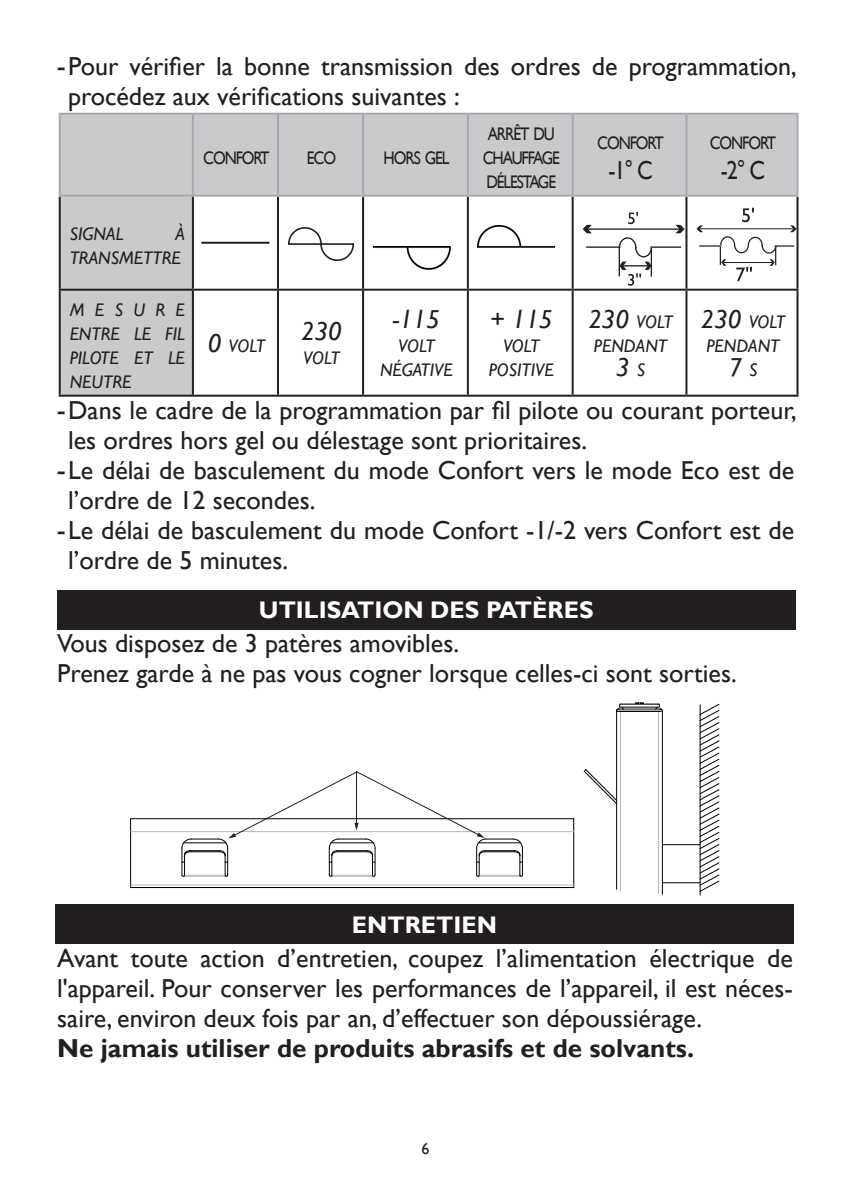
<style>
.page{position:relative;width:851px;height:1191px;background:#fff}
.page>*{position:absolute;margin:0;border:0;box-sizing:border-box;transform-origin:0 0}
.TEXTE_AVERTISSEMENTS{font:26px/30px "Gill Sans";color:#231f20}
.TEXTE_AVERTSSEMENT_B{font:700 26px "Gill Sans";color:#231f20}
.TEXTE_AVERTISSEMENTS-2{font:italic 26px "Gill Sans";color:#231f20}
.TEXTE_AVERTISSEMENTS-3{font:26px "Gill Sans";color:#231f20;scale:.85 1}
.TITRE_2{font:700 24px "Gill Sans";color:#fff}
.TEXTE_AVERTISSEMENTS-4{font:italic 18.2px/24px "Gill Sans";color:#231f20;text-align:center}
.TEXTE_AVERTISSEMENTS-5{font:18.2px/24px "Gill Sans";letter-spacing:-.07em;color:#231f20;scale:.85 1}
.t1{font:16px "Gill Sans";color:#231f20}
.s1{font-size:28px}
.s2{font-size:26px}
.s3{font-size:18.2px}
</style>
<div class="page">
<div style="left:61px;top:115px;width:735px;height:80px;background:#c9cacc"></div>
<div style="left:61px;top:197px;width:131px;height:198px;background:#c9cacc"></div>
<hr style="left:59px;top:197px;width:2px;height:92px;background:#231f20">
<hr style="left:192px;top:197px;width:2px;height:92px;background:#231f20">
<hr style="left:277px;top:197px;width:2px;height:92px;background:#231f20">
<hr style="left:362px;top:197px;width:2px;height:92px;background:#231f20">
<hr style="left:467px;top:197px;width:2px;height:92px;background:#231f20">
<hr style="left:571px;top:197px;width:2px;height:92px;background:#231f20">
<hr style="left:685px;top:197px;width:2px;height:92px;background:#231f20">
<hr style="left:796px;top:197px;width:2px;height:92px;background:#231f20">
<hr style="left:59px;top:289px;width:134px;height:2px;background:#231f20">
<hr style="left:59px;top:291px;width:2px;height:104px;background:#231f20">
<hr style="left:193px;top:289px;width:85px;height:2px;background:#231f20">
<hr style="left:192px;top:291px;width:2px;height:104px;background:#231f20">
<hr style="left:278px;top:289px;width:85px;height:2px;background:#231f20">
<hr style="left:277px;top:291px;width:2px;height:104px;background:#231f20">
<hr style="left:363px;top:289px;width:105px;height:2px;background:#231f20">
<hr style="left:362px;top:291px;width:2px;height:104px;background:#231f20">
<hr style="left:468px;top:289px;width:104px;height:2px;background:#231f20">
<hr style="left:467px;top:291px;width:2px;height:104px;background:#231f20">
<hr style="left:572px;top:289px;width:114px;height:2px;background:#231f20">
<hr style="left:571px;top:291px;width:2px;height:104px;background:#231f20">
<hr style="left:686px;top:289px;width:112px;height:2px;background:#231f20">
<hr style="left:685px;top:291px;width:2px;height:104px;background:#231f20">
<hr style="left:796px;top:291px;width:2px;height:104px;background:#231f20">
<hr style="left:59px;top:395px;width:134px;height:2px;background:#231f20">
<hr style="left:193px;top:395px;width:85px;height:2px;background:#231f20">
<hr style="left:278px;top:395px;width:85px;height:2px;background:#231f20">
<hr style="left:363px;top:395px;width:105px;height:2px;background:#231f20">
<hr style="left:468px;top:395px;width:104px;height:2px;background:#231f20">
<hr style="left:572px;top:395px;width:114px;height:2px;background:#231f20">
<hr style="left:686px;top:395px;width:112px;height:2px;background:#231f20">
<hr style="left:59px;top:113px;width:134px;height:2px;background:#a8a9ad">
<hr style="left:59px;top:115px;width:2px;height:80px;background:#a8a9ad">
<hr style="left:193px;top:113px;width:85px;height:2px;background:#a8a9ad">
<hr style="left:192px;top:115px;width:2px;height:80px;background:#a8a9ad">
<hr style="left:278px;top:113px;width:85px;height:2px;background:#a8a9ad">
<hr style="left:277px;top:115px;width:2px;height:80px;background:#a8a9ad">
<hr style="left:363px;top:113px;width:105px;height:2px;background:#a8a9ad">
<hr style="left:362px;top:115px;width:2px;height:80px;background:#a8a9ad">
<hr style="left:468px;top:113px;width:104px;height:2px;background:#a8a9ad">
<hr style="left:467px;top:115px;width:2px;height:80px;background:#a8a9ad">
<hr style="left:572px;top:113px;width:114px;height:2px;background:#a8a9ad">
<hr style="left:571px;top:115px;width:2px;height:80px;background:#a8a9ad">
<hr style="left:686px;top:113px;width:112px;height:2px;background:#a8a9ad">
<hr style="left:685px;top:115px;width:2px;height:80px;background:#a8a9ad">
<hr style="left:796px;top:115px;width:2px;height:80px;background:#a8a9ad">
<hr style="left:59px;top:195px;width:134px;height:2px;background:#a8a9ad">
<hr style="left:193px;top:195px;width:85px;height:2px;background:#a8a9ad">
<hr style="left:278px;top:195px;width:85px;height:2px;background:#a8a9ad">
<hr style="left:363px;top:195px;width:105px;height:2px;background:#a8a9ad">
<hr style="left:468px;top:195px;width:104px;height:2px;background:#a8a9ad">
<hr style="left:572px;top:195px;width:114px;height:2px;background:#a8a9ad">
<hr style="left:686px;top:195px;width:112px;height:2px;background:#a8a9ad">
<svg style="left:288px;top:227px;width:66px;height:34px"></svg>
<img style="left:373px;top:247px;width:77px;height:22px">
<img style="left:478px;top:225px;width:76px;height:23px">
<svg style="left:582px;top:212px;width:102px;height:74px"></svg>
<hr style="left:774px;top:245px;width:20px;height:2px;background:#231f20">
<hr style="left:699px;top:245px;width:22px;height:2px;background:#231f20">
<svg style="left:742px;top:208px;width:11px;height:14px"></svg>
<hr style="left:698px;top:228px;width:96px;height:1px;background:#231f20">
<svg style="left:789px;top:225px;width:7px;height:7px"></svg>
<svg style="left:696px;top:225px;width:7px;height:7px"></svg>
<svg style="left:719px;top:236px;width:58px;height:45px"></svg>
<hr style="left:201px;top:242px;width:68px;height:2px;background:#231f20">
<div style="left:55px;top:904px;width:738px;height:40px;background:#231f20"></div>
<div style="left:57px;top:590px;width:738px;height:39px;background:#231f20"></div>
<hr style="left:130px;top:818px;width:1px;height:69px;background:#000001">
<hr style="left:573px;top:818px;width:1px;height:69px;background:#000001">
<hr style="left:131px;top:887px;width:442px;height:1px;background:#000001">
<hr style="left:131px;top:884px;width:442px;height:1px;background:#b5b7b8">
<hr style="left:131px;top:831px;width:442px;height:1px;background:#b5b7b8">
<hr style="left:131px;top:818px;width:442px;height:1px;background:#000001">
<hr style="left:619px;top:707px;width:40px;height:1px;background:#000001">
<hr style="left:619px;top:704px;width:40px;height:1px;background:#b5b7b8">
<hr style="left:620px;top:703px;width:38px;height:1px;background:#000001">
<hr style="left:616px;top:711px;width:1px;height:178px;background:#000001">
<hr style="left:620px;top:711px;width:1px;height:180px;background:#b5b7b8">
<hr style="left:658px;top:711px;width:1px;height:182px;background:#b5b7b8">
<hr style="left:662px;top:711px;width:1px;height:183px;background:#000001">
<hr style="left:616px;top:711px;width:46px;height:1px;background:#000001">
<hr style="left:618px;top:708px;width:42px;height:1px;background:#000001">
<svg style="left:616px;top:703px;width:8px;height:9px"></svg>
<svg style="left:654px;top:703px;width:9px;height:9px"></svg>
<hr style="left:662px;top:882px;width:38px;height:1px;background:#000001">
<hr style="left:662px;top:844px;width:38px;height:1px;background:#000001">
<svg style="left:583px;top:768px;width:34px;height:36px"></svg>
<svg style="left:181px;top:771px;width:342px;height:106px"></svg>
<hr style="left:699px;top:705px;width:1px;height:190px;background:#000001">
<svg style="left:698px;top:703px;width:21px;height:189px"></svg>
<p class="TEXTE_AVERTISSEMENTS" style="left:68px;top:51px;width:730px;text-indent:-11px"><span class="s1">-</span>Pour vérifier la bonne transmission des ordres de programmation, procédez aux vérifications suivantes :</p>
<p class="TEXTE_AVERTISSEMENTS-5" style="left:203px;top:146px;width:80px">CONFORT</p>
<p class="TEXTE_AVERTISSEMENTS-5" style="left:307px;top:146px;width:36px">ECO</p>
<p class="TEXTE_AVERTISSEMENTS-5" style="left:383px;top:146px;width:79px">HORS GEL</p>
<p class="TEXTE_AVERTISSEMENTS-5" style="left:482px;top:122px;width:92px">ARRÊT DU<br>CHAUFFAGE</p>
<p class="TEXTE_AVERTISSEMENTS-5" style="left:486px;top:170px;width:83px">DÉLESTAGE</p>
<p class="TEXTE_AVERTISSEMENTS-5" style="left:597px;top:131px;width:80px">CONFORT</p>
<p class="TEXTE_AVERTISSEMENTS-3" style="left:608px;top:155px;width:51px">-1° C</p>
<p class="TEXTE_AVERTISSEMENTS-5" style="left:709px;top:131px;width:80px">CONFORT</p>
<p class="TEXTE_AVERTISSEMENTS-3" style="left:720px;top:155px;width:51px">-2° C</p>
<p class="TEXTE_AVERTISSEMENTS-4" style="left:70px;top:222px;width:117px;text-align:right">À<br>TRANSMETTRE</p>
<p class="TEXTE_AVERTISSEMENTS-4" style="left:70px;top:298px;width:117px;text-align:justify">MESURE ENTRE LE FIL PILOTE ET LE NEUTRE</p>
<p class="TEXTE_AVERTISSEMENTS-4" style="left:70px;top:222px;width:55px">SIGNAL</p>
<p class="TEXTE_AVERTISSEMENTS-4" style="left:700px;top:310px;width:86px"><span class="s2">230</span> VOLT<br>PENDANT</p>
<p class="TEXTE_AVERTISSEMENTS-2" style="left:728px;top:352px;width:31px">7 <span class="s3">S</span></p>
<p class="TEXTE_AVERTISSEMENTS" style="left:68px;top:395px;width:730px;text-indent:-11px"><span class="s1">-</span>Dans le cadre de la programmation par fil pilote ou courant porteur, les ordres hors gel ou délestage sont prioritaires.</p>
<p class="TEXTE_AVERTISSEMENTS" style="left:68px;top:455px;width:727px;text-indent:-11px"><span class="s1">-</span>Le délai de basculement du mode Confort vers le mode Eco est de l’ordre de 12 secondes.</p>
<p class="TEXTE_AVERTISSEMENTS" style="left:68px;top:515px;width:727px;text-indent:-11px"><span class="s1">-</span>Le délai de basculement du mode Confort -1/-2 vers Confort est de l’ordre de 5 minutes.</p>
<p class="TEXTE_AVERTISSEMENTS-2" style="left:393px;top:304px;width:49px">-115</p>
<p class="TEXTE_AVERTISSEMENTS-4" style="left:380px;top:334px;width:74px">VOLT<br>NÉGATIVE</p>
<p class="TEXTE_AVERTISSEMENTS-2" style="left:489px;top:304px;width:65px">+ 115</p>
<p class="TEXTE_AVERTISSEMENTS-4" style="left:488px;top:334px;width:67px">VOLT<br>POSITIVE</p>
<p class="TEXTE_AVERTISSEMENTS-4" style="left:588px;top:310px;width:86px"><span class="s2">230</span> VOLT<br>PENDANT</p>
<p class="TEXTE_AVERTISSEMENTS-2" style="left:616px;top:352px;width:31px">3 <span class="s3">S</span></p>
<p class="TEXTE_AVERTISSEMENTS-2" style="left:301px;top:316px;width:42px">230</p>
<p class="TEXTE_AVERTISSEMENTS-4" style="left:303px;top:346px;width:38px">VOLT</p>
<p class="TEXTE_AVERTISSEMENTS-4" style="left:208px;top:334px;width:59px"><span class="s2">0</span> VOLT</p>
<p class="TITRE_2" style="left:259px;top:595px;width:336px">UTILISATION DES PATÈRES</p>
<p class="TEXTE_AVERTISSEMENTS" style="left:57px;top:628px;width:403px">Vous disposez de 3 patères amovibles.</p>
<p class="TEXTE_AVERTISSEMENTS" style="left:57px;top:658px;width:680px">Prenez garde à ne pas vous cogner lorsque celles-ci sont sorties.</p>
<p class="TITRE_2" style="left:352px;top:910px;width:146px">ENTRETIEN</p>
<p class="TEXTE_AVERTISSEMENTS" style="left:57px;top:943px;width:737px;text-align:justify">Avant toute action d’entretien, coupez l’alimentation électrique de l'appareil. Pour conserver les performances de l’appareil, il est néces&shy;saire, environ deux fois par an, d’effectuer son dépoussiérage.</p>
<p class="TEXTE_AVERTSSEMENT_B" style="left:57px;top:1032px;width:638px">Ne jamais utiliser de produits abrasifs et de solvants.</p>
<p class="t1" style="left:421px;top:1139px;width:9px">6</p>
</div>
